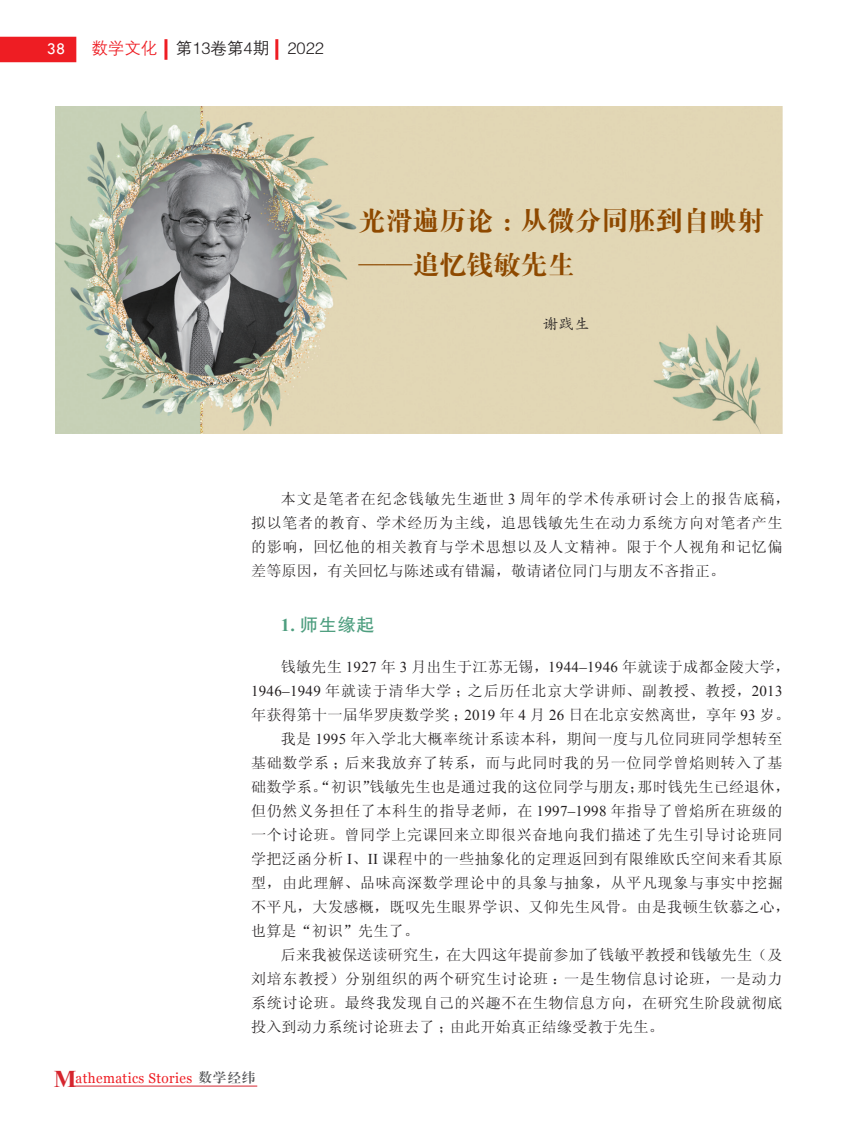
<style>
.page{position:relative;width:859px;height:1123px;background:#fff}
.page>*{position:absolute;margin:0;border:0;box-sizing:border-box;transform-origin:0 0}
.t1{font:27px/43.5px "FZDBSK GBK1 0";color:#8e4900}
.t2{font:18px "FZHTK GBK1 0";color:#4e9e7f}
.t3{font:16.5px "FZZDXK GBK1 0";color:#231f20}
.t4{font:16.5px "Tw Cen";color:#fff}
.t5{font:15px/24px "Sim Sun";letter-spacing:.045em;color:#231f20}
.t6{font:15px "Sim Sun";letter-spacing:.02em;color:#231f20}
.t7{font:15px "FZKTK GBK1 0";color:#231f20}
.t8{font:14.1px "Georgia";letter-spacing:.03em;color:#ee1d23;scale:.95 1}
.s1{color:#ee1d23}
.s2{font-family:"Times New Roman"}
.s3{font-family:"Times New Roman";font-weight:700}
.s4{font-family:"Times New Roman";font-weight:700;font-size:24px;color:#d5252e}
.s5{font-family:"FZXBSK GBK1 0";font-size:13.05px;color:#57585a}
</style>
<div class="page">
<div style="left:0;top:37px;width:76px;height:25px;background:#ee1d23"></div>
<hr style="left:164px;top:39px;width:3px;height:21px;background:#ee1d23">
<hr style="left:275px;top:39px;width:3px;height:21px;background:#ee1d23">
<hr style="left:70px;top:1085px;width:187px;height:1px;background:#d5252e">
<img style="left:55px;top:106px;width:727px;height:328px">
<p class="t4" style="left:47px;top:39px;width:20px">38</p>
<p class="t3" style="left:91px;top:40px;width:234px"><span class="s1">数学文化</span> 第13卷第4期 2022</p>
<h1 class="t1" style="left:359px;top:200px;width:407px">光滑遍历论：从微分同胚到自映射——追忆钱敏先生</h1>
<p class="t7" style="left:543px;top:315px;width:48px">谢践生</p>
<p class="t5" style="left:251px;top:487px;width:541px;text-indent:30px">本文是笔者在纪念钱敏先生逝世 <span class="s2">3</span> 周年的学术传承研讨会上的报告底稿，拟以笔者的教育、学术经历为主线，追思钱敏先生在动力系统方向对笔者产生的影响，回忆他的相关教育与学术思想以及人文精神。限于个人视角和记忆偏差等原因，有关回忆与陈述或有错漏，敬请诸位同门与朋友不吝指正。</p>
<p class="t2" style="left:281px;top:615px;width:95px"><span class="s3">1.</span> 师生缘起</p>
<p class="t6" style="left:281px;top:659px;width:511px">钱敏先生 <span class="s2">1927</span> 年 <span class="s2">3</span> 月出生于江苏无锡，<span class="s2">1944–1946</span> 年就读于成都金陵大学，</p>
<p class="t5" style="left:251px;top:679px;width:533px"><span class="s2">1946–1949</span> 年就读于清华大学；之后历任北京大学讲师、副教授、教授，<span class="s2">2013</span></p>
<p class="t6" style="left:251px;top:707px;width:540px">年获得第十一届华罗庚数学奖；<span class="s2">2019</span> 年 <span class="s2">4</span> 月 <span class="s2">26</span> 日在北京安然离世，享年 <span class="s2">93</span> 岁。</p>
<p class="t5" style="left:281px;top:727px;width:503px">我是 <span class="s2">1995</span> 年入学北大概率统计系读本科，期间一度与几位同班同学想转至</p>
<p class="t5" style="left:251px;top:751px;width:533px">基础数学系；后来我放弃了转系，而与此同时我的另一位同学曾焰则转入了基</p>
<p class="t6" style="left:251px;top:779px;width:540px">础数学系。“初识”钱敏先生也是通过我的这位同学与朋友；那时钱先生已经退休，</p>
<p class="t5" style="left:251px;top:799px;width:533px">但仍然义务担任了本科生的指导老师，在 <span class="s2">1997–1998</span> 年指导了曾焰所在班级的</p>
<p class="t5" style="left:251px;top:823px;width:533px">一个讨论班。曾同学上完课回来立即很兴奋地向我们描述了先生引导讨论班同</p>
<p class="t5" style="left:251px;top:847px;width:533px">学把泛函分析 <span class="s2">I</span>、<span class="s2">II</span> 课程中的一些抽象化的定理返回到有限维欧氏空间来看其原</p>
<p class="t5" style="left:251px;top:871px;width:533px">型，由此理解、品味高深数学理论中的具象与抽象，从平凡现象与事实中挖掘</p>
<p class="t5" style="left:251px;top:895px;width:541px">不平凡，大发感概，既叹先生眼界学识、又仰先生风骨。由是我顿生钦慕之心，</p>
<p class="t5" style="left:251px;top:919px;width:169px">也算是“初识”先生了。</p>
<p class="t6" style="left:281px;top:947px;width:503px">后来我被保送读研究生，在大四这年提前参加了钱敏平教授和钱敏先生（及</p>
<p class="t5" style="left:251px;top:967px;width:533px">刘培东教授）分别组织的两个研究生讨论班：一是生物信息讨论班，一是动力</p>
<p class="t5" style="left:251px;top:991px;width:533px">系统讨论班。最终我发现自己的兴趣不在生物信息方向，在研究生阶段就彻底</p>
<p class="t6" style="left:251px;top:1019px;width:414px">投入到动力系统讨论班去了；由此开始真正结缘受教于先生。</p>
<p class="t8" style="left:54px;top:1068px;width:214px"><span class="s4">M</span>athematics Stories <span class="s5">数学经纬</span></p>
</div>
